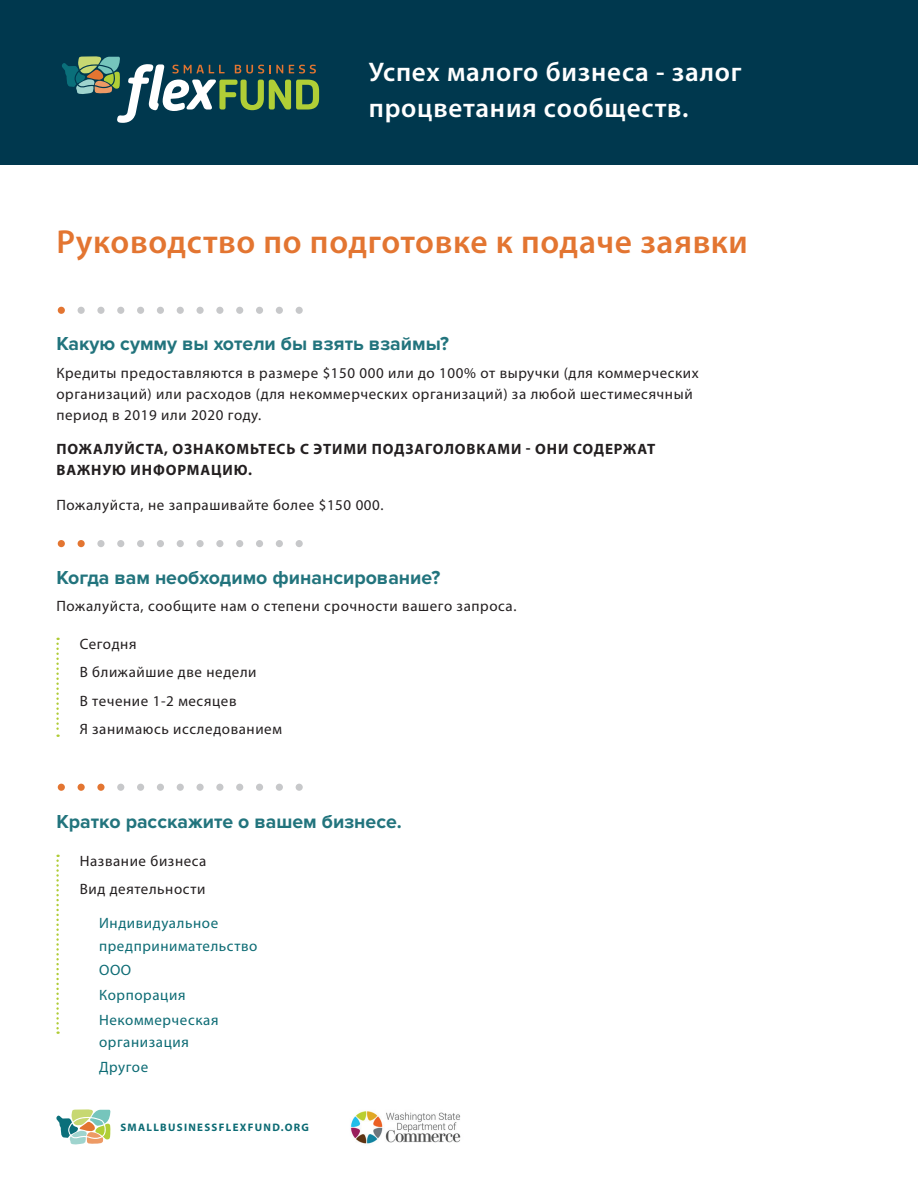
<style>
.page{position:relative;width:918px;height:1188px;background:#fff}
.page>*{position:absolute;margin:0;border:0;box-sizing:border-box;transform-origin:0 0}
.t1{font:600 33.45px "Myriad Pro";letter-spacing:.02em;color:#e37531}
.t2{font:600 27px/36.3px "Myriad Pro";letter-spacing:.03em;color:#fff}
.t3{font:700 19.5px "Proxima Nova";color:#22747d}
.t4{font:15px/28.5px "Myriad Pro";letter-spacing:.04em;color:#231f20}
.t5{font:15px/24.6px "Myriad Pro";letter-spacing:.04em;color:#0c6b74}
.t6{font:700 15px/21px "Myriad Pro";letter-spacing:.06em;color:#231f20}
.t7{font:700 10.95px "Myriad Pro";letter-spacing:.12em;color:#0c6b74}
</style>
<div class="page">
<div style="left:0;top:0;width:918px;height:165px;background:#00384e"></div>
<img style="left:350px;top:1111px;width:111px;height:33px">
<svg style="left:62px;top:56px;width:257px;height:67px"></svg>
<svg style="left:56px;top:1109px;width:55px;height:36px"></svg>
<div style="left:58px;top:307px;width:7px;height:7px;background:#e37531;border-radius:50%"></div>
<div style="left:78px;top:307px;width:7px;height:7px;background:#c7c8ca;border-radius:50%"></div>
<div style="left:97px;top:307px;width:8px;height:7px;background:#c7c8ca;border-radius:50%"></div>
<div style="left:117px;top:307px;width:7px;height:7px;background:#c7c8ca;border-radius:50%"></div>
<div style="left:137px;top:307px;width:7px;height:7px;background:#c7c8ca;border-radius:50%"></div>
<div style="left:157px;top:307px;width:7px;height:7px;background:#c7c8ca;border-radius:50%"></div>
<div style="left:177px;top:307px;width:7px;height:7px;background:#c7c8ca;border-radius:50%"></div>
<div style="left:197px;top:307px;width:7px;height:7px;background:#c7c8ca;border-radius:50%"></div>
<div style="left:216px;top:307px;width:7px;height:7px;background:#c7c8ca;border-radius:50%"></div>
<div style="left:236px;top:307px;width:7px;height:7px;background:#c7c8ca;border-radius:50%"></div>
<div style="left:256px;top:307px;width:7px;height:7px;background:#c7c8ca;border-radius:50%"></div>
<div style="left:276px;top:307px;width:7px;height:7px;background:#c7c8ca;border-radius:50%"></div>
<div style="left:296px;top:307px;width:7px;height:7px;background:#c7c8ca;border-radius:50%"></div>
<div style="left:58px;top:540px;width:7px;height:7px;background:#e37531;border-radius:50%"></div>
<div style="left:78px;top:540px;width:7px;height:7px;background:#e37531;border-radius:50%"></div>
<div style="left:97px;top:540px;width:8px;height:7px;background:#c7c8ca;border-radius:50%"></div>
<div style="left:117px;top:540px;width:7px;height:7px;background:#c7c8ca;border-radius:50%"></div>
<div style="left:137px;top:540px;width:7px;height:7px;background:#c7c8ca;border-radius:50%"></div>
<div style="left:157px;top:540px;width:7px;height:7px;background:#c7c8ca;border-radius:50%"></div>
<div style="left:177px;top:540px;width:7px;height:7px;background:#c7c8ca;border-radius:50%"></div>
<div style="left:197px;top:540px;width:7px;height:7px;background:#c7c8ca;border-radius:50%"></div>
<div style="left:216px;top:540px;width:7px;height:7px;background:#c7c8ca;border-radius:50%"></div>
<div style="left:236px;top:540px;width:7px;height:7px;background:#c7c8ca;border-radius:50%"></div>
<div style="left:256px;top:540px;width:7px;height:7px;background:#c7c8ca;border-radius:50%"></div>
<div style="left:276px;top:540px;width:7px;height:7px;background:#c7c8ca;border-radius:50%"></div>
<div style="left:296px;top:540px;width:7px;height:7px;background:#c7c8ca;border-radius:50%"></div>
<svg style="left:56px;top:638px;width:3px;height:99px"></svg>
<div style="left:58px;top:784px;width:7px;height:7px;background:#e37531;border-radius:50%"></div>
<div style="left:78px;top:784px;width:7px;height:7px;background:#e37531;border-radius:50%"></div>
<div style="left:97px;top:784px;width:8px;height:7px;background:#e37531;border-radius:50%"></div>
<div style="left:117px;top:784px;width:7px;height:7px;background:#c7c8ca;border-radius:50%"></div>
<div style="left:137px;top:784px;width:7px;height:7px;background:#c7c8ca;border-radius:50%"></div>
<div style="left:157px;top:784px;width:7px;height:7px;background:#c7c8ca;border-radius:50%"></div>
<div style="left:177px;top:784px;width:7px;height:7px;background:#c7c8ca;border-radius:50%"></div>
<div style="left:197px;top:784px;width:7px;height:7px;background:#c7c8ca;border-radius:50%"></div>
<div style="left:216px;top:784px;width:7px;height:7px;background:#c7c8ca;border-radius:50%"></div>
<div style="left:236px;top:784px;width:7px;height:7px;background:#c7c8ca;border-radius:50%"></div>
<div style="left:256px;top:784px;width:7px;height:7px;background:#c7c8ca;border-radius:50%"></div>
<div style="left:276px;top:784px;width:7px;height:7px;background:#c7c8ca;border-radius:50%"></div>
<div style="left:296px;top:784px;width:7px;height:7px;background:#c7c8ca;border-radius:50%"></div>
<svg style="left:56px;top:855px;width:3px;height:179px"></svg>
<h2 class="t2" style="left:369px;top:53px;width:374px">Успех малого бизнеса - залог процветания сообществ.</h2>
<h1 class="t1" style="left:56px;top:221px;width:693px">Руководство по подготовке к подаче заявки</h1>
<h3 class="t3" style="left:56px;top:333px;width:394px">Какую сумму вы хотели бы взять взаймы?</h3>
<p class="t4" style="left:56px;top:362px;width:644px;line-height:21px">Кредиты предоставляются в размере $150 000 или до 100% от выручки (для коммерческих организаций) или расходов (для некоммерческих организаций) за любой шестимесячный период в 2019 или 2020 году.</p>
<p class="t6" style="left:57px;top:438px;width:600px">ПОЖАЛУЙСТА, ОЗНАКОМЬТЕСЬ С ЭТИМИ ПОДЗАГОЛОВКАМИ - ОНИ СОДЕРЖАТ<br>ВАЖНУЮ ИНФОРМАЦИЮ.</p>
<p class="t4" style="left:56px;top:490px;width:329px">Пожалуйста, не запрашивайте более $150 000.</p>
<h3 class="t3" style="left:56px;top:566px;width:386px">Когда вам необходимо финансирование?</h3>
<p class="t4" style="left:56px;top:592px;width:462px">Пожалуйста, сообщите нам о степени срочности вашего запроса.</p>
<p class="t4" style="left:80px;top:629px;width:204px">Сегодня<br>В ближайшие две недели<br>В течение 1-2 месяцев<br>Я занимаюсь исследованием</p>
<h3 class="t3" style="left:56px;top:810px;width:347px">Кратко расскажите о вашем бизнесе.</h3>
<p class="t4" style="left:80px;top:846px;width:128px">Название бизнеса<br>Вид деятельности</p>
<p class="t5" style="left:99px;top:912px;width:160px;line-height:22.5px">Индивидуальное предпринимательство</p>
<p class="t5" style="left:99px;top:958px;width:121px">ООО<br>Корпорация<br>Некоммерческая</p>
<p class="t5" style="left:99px;top:1030px;width:91px">организация<br>Другое</p>
<p class="t7" style="left:120px;top:1120px;width:190px">SMALLBUSINESSFLEXFUND.ORG</p>
</div>
